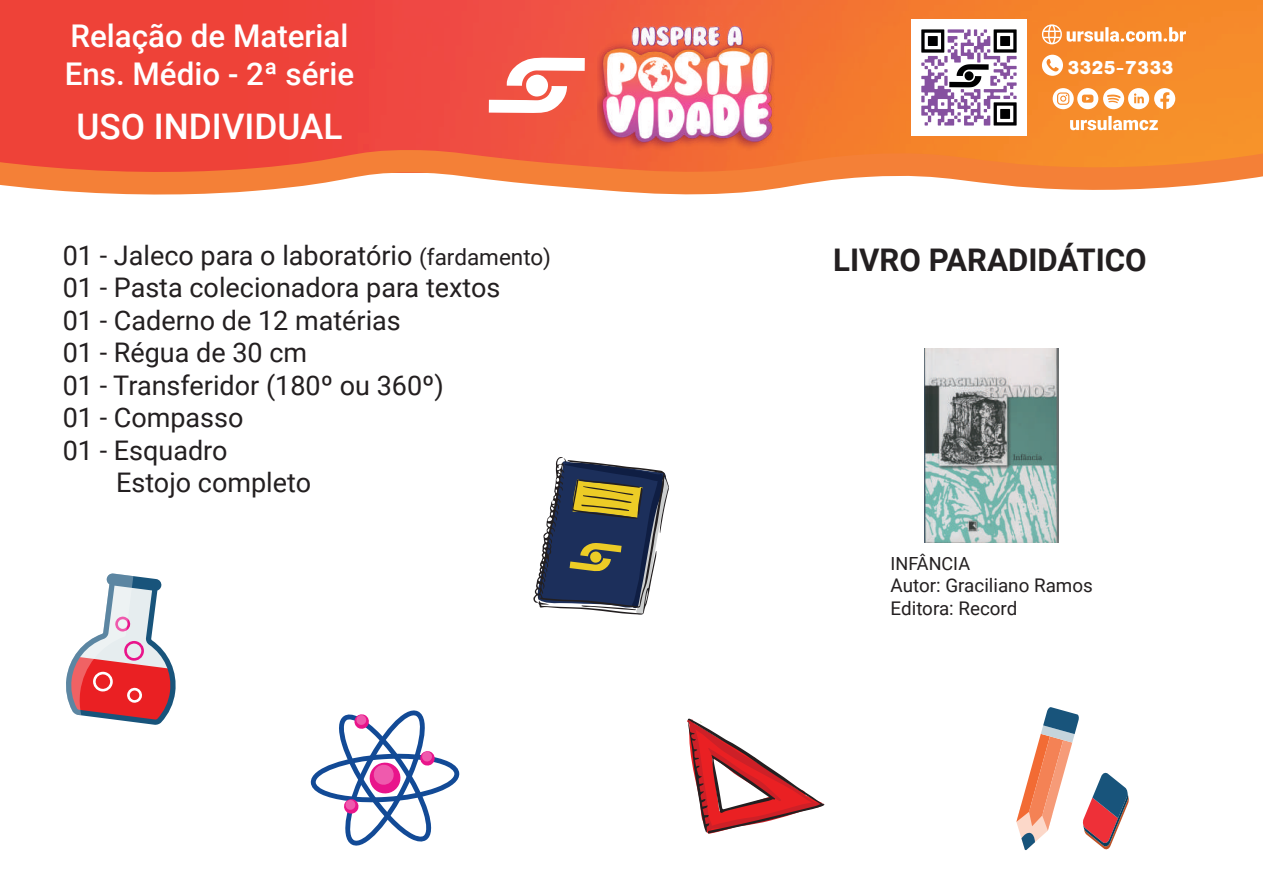
<style>
.page{position:relative;width:1263px;height:893px;background:#fff}
.page>*{position:absolute;margin:0;border:0;box-sizing:border-box;transform-origin:0 0}
.t1{font:500 35.25px "Roboto";color:#fff}
.t2{font:500 31.35px/37.5px "Roboto";color:#fff}
.t3{font:700 31.2px "Roboto";color:#231f20}
.t4{font:27px "Roboto";color:#231f20}
.t5{font:900 19.05px "Harabara Mais Black Harabara Mais";color:#fff}
.t6{font:18.75px/22.6px "Roboto";color:#231f20}
.t7{font:18px "Roboto";color:#231f20}
.s1{font-size:22.5px}
</style>
<div class="page">
<svg style="left:1016px;top:707px;width:113px;height:144px"></svg>
<svg style="left:66px;top:573px;width:110px;height:152px"></svg>
<svg style="left:310px;top:710px;width:150px;height:136px"></svg>
<svg style="left:687px;top:718px;width:138px;height:116px"></svg>
<img style="left:925px;top:348px;width:134px;height:195px">
<svg style="left:533px;top:457px;width:136px;height:158px"></svg>
<img style="left:0;top:0;width:1263px;height:138px">
<svg style="left:0;top:138px;width:1263px;height:57px"></svg>
<svg style="left:489px;top:58px;width:96px;height:55px"></svg>
<img style="left:598px;top:20px;width:176px;height:131px">
<img style="left:911px;top:20px;width:116px;height:115px">
<svg style="left:1053px;top:88px;width:122px;height:21px"></svg>
<svg style="left:1070px;top:116px;width:88px;height:14px"></svg>
<svg style="left:1042px;top:24px;width:144px;height:20px"></svg>
<svg style="left:1042px;top:55px;width:21px;height:21px"></svg>
<p class="t2" style="left:65px;top:16px;width:291px">Relação de Material<br>Ens. Médio - 2ª série</p>
<h1 class="t1" style="left:76px;top:102px;width:268px">USO INDIVIDUAL</h1>
<p class="t4" style="left:63px;top:237px;width:490px">01 - Jaleco para o laboratório <span class="s1">(fardamento)</span></p>
<p class="t4" style="left:63px;top:269px;width:439px">01 - Pasta colecionadora para textos</p>
<p class="t4" style="left:63px;top:301px;width:340px">01 - Caderno de 12 matérias</p>
<p class="t4" style="left:63px;top:334px;width:246px">01 - Régua de 30 cm</p>
<p class="t4" style="left:63px;top:366px;width:383px">01 - Transferidor (180º ou 360º)</p>
<p class="t4" style="left:63px;top:399px;width:182px">01 - Compasso</p>
<p class="t4" style="left:63px;top:431px;width:166px">01 - Esquadro</p>
<p class="t4" style="left:116px;top:463px;width:196px">Estojo completo</p>
<p class="t5" style="left:1067px;top:56px;width:108px">3325-7333</p>
<p class="t3" style="left:833px;top:238px;width:315px">LIVRO PARADIDÁTICO</p>
<p class="t7" style="left:891px;top:551px;width:81px">INFÂNCIA</p>
<p class="t6" style="left:891px;top:574px;width:204px">Autor: Graciliano Ramos<br>Editora: Record</p>
</div>
